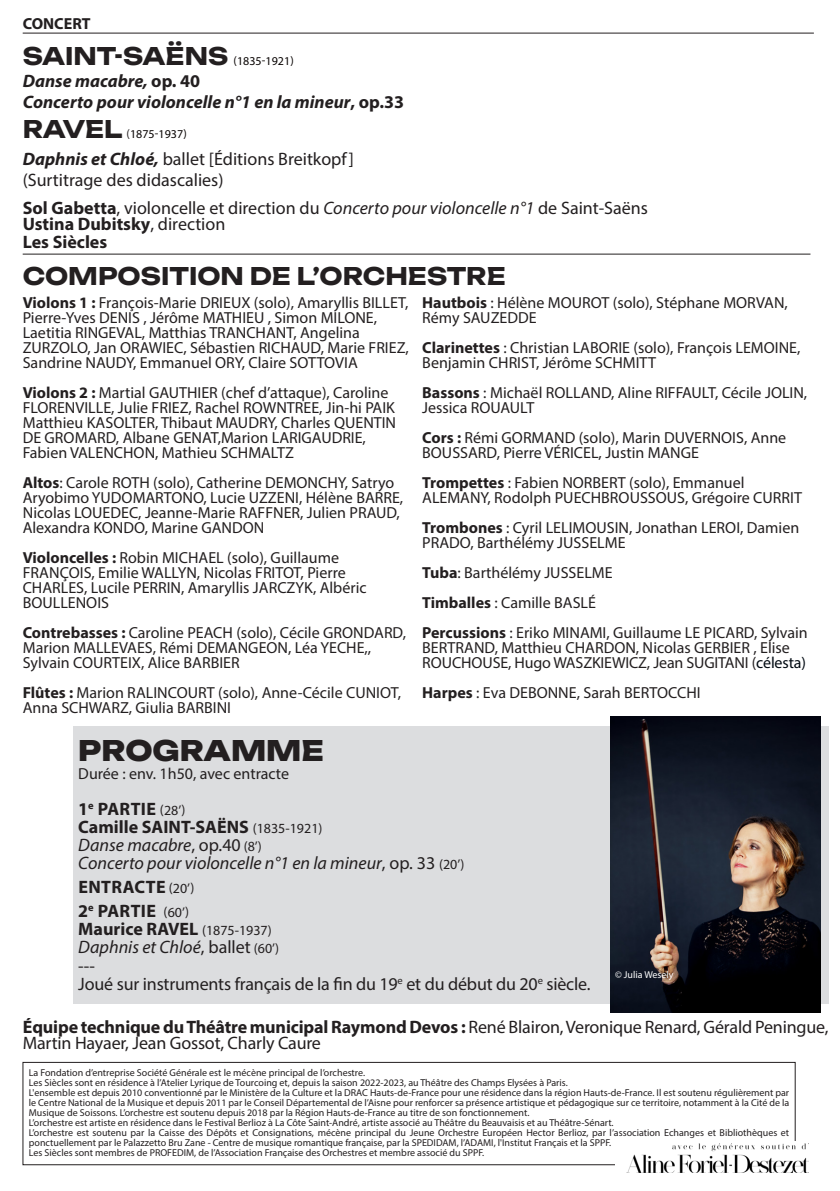
<style>
.page{position:relative;width:840px;height:1191px;background:#fff}
.page>*{position:absolute;margin:0;border:0;box-sizing:border-box;transform-origin:0 0}
.t1{font:800 28px "Unbounded";color:#231f20}
.Titre{font:700 24px "Unbounded";color:#231f20}
.Titre-2{font:18px/16px "Myriad Pro";letter-spacing:-.005em;color:#231f20}
.t2{font:700 18px "Myriad Pro";color:#231f20}
.t3{font:italic 18px "Myriad Pro";color:#231f20}
.Titre-3{font:italic 700 18px "Myriad Pro";color:#231f20}
.t4{font:700 18px "Myriad Pro";letter-spacing:.02em;color:#231f20}
.t5{font:16px/15px "Myriad Pro";color:#231f20}
.t6{font:700 16px "Myriad Pro";color:#231f20}
.Titre-4{font:12px "Myriad Pro";color:#080302}
.t7{font:10px/10px "Myriad Pro";color:#231f20;text-align:justify}
.t8{font:10px "Myriad Pro";color:#fff}
.s1{font-family:"Myriad Pro";font-weight:400;font-size:12px;color:#080302}
.s2{font-style:normal}
.s3{font-family:"Unbounded";font-weight:700;font-size:24px;color:#231f20}
.s4{color:#231f20}
.s5{font-weight:700;font-style:italic}
.s6{font-weight:700}
.s7{font-style:italic}
.s8{font-weight:400}
.s9{color:#000911}
.s10{font-weight:400;font-size:14px}
.s11{font-style:normal;font-size:14px}
</style>
<div class="page">
<hr style="left:23px;top:33px;width:790px;height:1px;background:#231f20">
<hr style="left:23px;top:254px;width:787px;height:1px;background:#231f20">
<div style="left:73px;top:726px;width:755px;height:277px;background:#dcdddf"></div>
<div style="left:23px;top:1062px;width:772px;height:103px;border:1px solid #231f20"></div>
<div style="left:614px;top:1141px;width:205px;height:34px;background:#fff"></div>
<img style="left:628px;top:1143px;width:179px;height:29px">
<img style="left:609px;top:717px;width:210px;height:296px">
<p class="t6" style="left:23px;top:13px;width:69px">CONCERT</p>
<p class="Titre" style="left:23px;top:36px;width:272px">SAINT-SAËNS <span class="s1">(1835-1921)</span></p>
<p class="Titre-3" style="left:23px;top:69px;width:179px">Danse macabre, <span class="s2">op. 40</span></p>
<p class="Titre-3" style="left:23px;top:90px;width:383px">Concerto pour violoncelle n°1 en la mineur<span class="s2">, op.33</span></p>
<p class="Titre-4" style="left:23px;top:126px;width:165px"><span class="s3">RAVEL</span> <span class="s4">(</span>1875-1937)</p>
<p class="Titre-2" style="left:23px;top:150px;width:332px"><span class="s5">Daphnis et Chloé,</span> ballet [Éditions Breitkopf]</p>
<p class="Titre-2" style="left:23px;top:172px;width:202px">(Surtitrage des didascalies)</p>
<p class="Titre-2" style="left:23px;top:200px;width:626px"><span class="s6">Sol Gabetta</span>, violoncelle et direction du <span class="s7">Concerto pour violoncelle n°1</span> de Saint-Saëns</p>
<p class="t2" style="left:23px;top:212px;width:204px">Ustina Dubitsky<span class="s8">, direction</span></p>
<p class="t2" style="left:23px;top:230px;width:86px">Les Siècles</p>
<p class="Titre" style="left:23px;top:255px;width:484px">COMPOSITION DE L’ORCHESTRE</p>
<p class="t5" style="left:23px;top:294px;width:387px"><span class="s6">Violons 1 :</span> François-Marie DRIEUX (solo), Amaryllis BILLET, Pierre-Yves DENIS , Jérôme MATHIEU , Simon MILONE, Laetitia RINGEVAL, Matthias TRANCHANT, Angelina ZURZOLO, Jan ORAWIEC, Sébastien RICHAUD, Marie FRIEZ, Sandrine NAUDY, Emmanuel ORY, Claire SOTTOVIA</p>
<p class="t5" style="left:23px;top:384px;width:373px"><span class="s6">Violons 2 :</span> Martial GAUTHIER (chef d’attaque), Caroline<br>FLORENVILLE, Julie FRIEZ, Rachel ROWNTREE, Jin-hi PAIK</p>
<p class="t5" style="left:23px;top:414px;width:375px">Matthieu KASOLTER, Thibaut MAUDRY, Charles QUENTIN<br>DE GROMARD, Albane GENAT,Marion LARIGAUDRIE,<br>Fabien VALENCHON, Mathieu SCHMALTZ</p>
<p class="t5" style="left:23px;top:474px;width:382px"><span class="s6">Altos</span>: Carole ROTH (solo), Catherine DEMONCHY, Satryo Aryobimo YUDOMARTONO, Lucie UZZENI, Hélène BARRE, Nicolas LOUEDEC, Jeanne-Marie RAFFNER, Julien PRAUD, Alexandra KONDO, Marine GANDON</p>
<p class="t5" style="left:23px;top:549px;width:345px"><span class="s6">Violoncelles :</span> Robin MICHAEL (solo), Guillaume FRANÇOIS, Emilie WALLYN, Nicolas FRITOT, Pierre CHARLES, Lucile PERRIN, Amaryllis JARCZYK, Albéric BOULLENOIS</p>
<p class="t5" style="left:23px;top:624px;width:384px"><span class="s6">Contrebasses :</span> Caroline PEACH (solo), Cécile GRONDARD,<br>Marion MALLEVAES, Rémi DEMANGEON, Léa YECHE,,<br>Sylvain COURTEIX, Alice BARBIER</p>
<p class="t5" style="left:23px;top:684px;width:379px"><span class="s6">Flûtes :</span> Marion RALINCOURT (solo), Anne-Cécile CUNIOT,<br>Anna SCHWARZ, Giulia BARBINI</p>
<p class="t5" style="left:422px;top:294px;width:367px"><span class="s6">Hautbois</span> : Hélène MOUROT (solo), Stéphane MORVAN,<br>Rémy SAUZEDDE</p>
<p class="t5" style="left:422px;top:339px;width:379px"><span class="s6">Clarinettes</span> : Christian LABORIE (solo), François LEMOINE,<br>Benjamin CHRIST, Jérôme SCHMITT</p>
<p class="t5" style="left:422px;top:384px;width:386px"><span class="s6">Bassons</span> : Michaël ROLLAND, Aline RIFFAULT, Cécile JOLIN,<br>Jessica ROUAULT</p>
<p class="t5" style="left:422px;top:429px;width:365px"><span class="s6">Cors :</span> Rémi GORMAND (solo), Marin DUVERNOIS, Anne<br>BOUSSARD, Pierre VÉRICEL, Justin MANGE</p>
<p class="t5" style="left:422px;top:474px;width:381px"><span class="s6">Trompettes</span> : Fabien NORBERT (solo), Emmanuel<br>ALEMANY, Rodolph PUECHBROUSSOUS, Grégoire CURRIT</p>
<p class="t5" style="left:422px;top:519px;width:378px"><span class="s6">Trombones</span> : Cyril LELIMOUSIN, Jonathan LEROI, Damien<br>PRADO, Barthélémy JUSSELME</p>
<p class="t5" style="left:422px;top:564px;width:192px"><span class="s6">Tuba</span>: Barthélémy JUSSELME</p>
<p class="t5" style="left:422px;top:594px;width:175px"><span class="s6">Timballes</span> : Camille BASLÉ</p>
<p class="t5" style="left:422px;top:624px;width:387px"><span class="s6">Percussions</span> : Eriko MINAMI, Guillaume LE PICARD, Sylvain<br>BERTRAND, Matthieu CHARDON, Nicolas GERBIER , Elise<br>ROUCHOUSE, Hugo WASZKIEWICZ, Jean SUGITANI (<span class="s9">célesta)</span></p>
<p class="t5" style="left:422px;top:684px;width:280px"><span class="s6">Harpes</span> : Eva DEBONNE, Sarah BERTOCCHI</p>
<p class="t1" style="left:78px;top:726px;width:247px">PROGRAMME</p>
<p class="t5" style="left:78px;top:766px;width:212px">Durée : env. 1h50, avec entracte</p>
<p class="t2" style="left:78px;top:797px;width:109px">1<sup>e</sup> PARTIE <span class="s10">(28’)</span></p>
<p class="t2" style="left:78px;top:815px;width:245px">Camille SAINT-SAËNS <span class="s10">(1835-1921)</span></p>
<p class="t3" style="left:78px;top:834px;width:185px">Danse macabre<span class="s2">, op.40</span> <span class="s11">(8’)</span></p>
<p class="t3" style="left:78px;top:852px;width:387px">Concerto pour violoncelle n°1 en la mineur<span class="s2">, op. 33</span> <span class="s11">(20’)</span></p>
<p class="t4" style="left:78px;top:875px;width:117px">ENTRACTE <span class="s10">(20’)</span></p>
<p class="t2" style="left:78px;top:899px;width:112px">2<sup>e</sup> PARTIE <span class="s10">(60’)</span></p>
<p class="t2" style="left:78px;top:917px;width:195px">Maurice RAVEL <span class="s10">(1875-1937)</span></p>
<p class="t3" style="left:78px;top:936px;width:202px">Daphnis et Chloé<span class="s2">, ballet</span> <span class="s11">(60’)</span></p>
<p class="Titre-2" style="left:78px;top:957px;width:18px">---</p>
<p class="Titre-2" style="left:78px;top:975px;width:513px">Joué sur instruments français de la fin du 19<sup>e</sup> et du début du 20<sup>e</sup> siècle.</p>
<p class="t8" style="left:614px;top:968px;width:60px">© Julia Wesely</p>
<p class="Titre-2" style="left:23px;top:1018px;width:807px"><span class="s6">Équipe technique du Théâtre municipal Raymond Devos :</span> René Blairon, Veronique Renard, Gérald Peningue,<br>Martin Hayaer, Jean Gossot, Charly Caure</p>
<p class="t7" style="left:29px;top:1067px;width:337px">La Fondation d’entreprise Société Générale est le mécène principal de l’orchestre.</p>
<p class="t7" style="left:29px;top:1077px;width:540px">Les Siècles sont en résidence à l’Atelier Lyrique de Tourcoing et, depuis la saison 2022-2023, au Théâtre des Champs Elysées à Paris.</p>
<p class="t7" style="left:29px;top:1087px;width:761px">L'ensemble est depuis 2010 conventionné par le Ministère de la Culture et la DRAC Hauts-de-France pour une résidence dans la région Hauts-de-France. Il est soutenu régulièrement par le Centre National de la Musique et depuis 2011 par le Conseil Départemental de l’Aisne pour renforcer sa présence artistique et pédagogique sur ce territoire, notamment à la Cité de la Musique de Soissons. L’orchestre est soutenu depuis 2018 par la Région Hauts-de-France au titre de son fonctionnement.</p>
<p class="t7" style="left:29px;top:1117px;width:586px">L’orchestre est artiste en résidence dans le Festival Berlioz à La Côte Saint-André, artiste associé au Théâtre du Beauvaisis et au Théâtre-Sénart.</p>
<p class="t7" style="left:29px;top:1127px;width:761px">L’orchestre est soutenu par la Caisse des Dépôts et Consignations, mécène principal du Jeune Orchestre Européen Hector Berlioz, par l’association Echanges et Bibliothèques et ponctuellement par le Palazzetto Bru Zane - Centre de musique romantique française, par la SPEDIDAM, l’ADAMI, l'Institut Français et la SPPF.</p>
<p class="t7" style="left:29px;top:1147px;width:457px">Les Siècles sont membres de PROFEDIM, de l’Association Française des Orchestres et membre associé du SPPF.</p>
</div>
